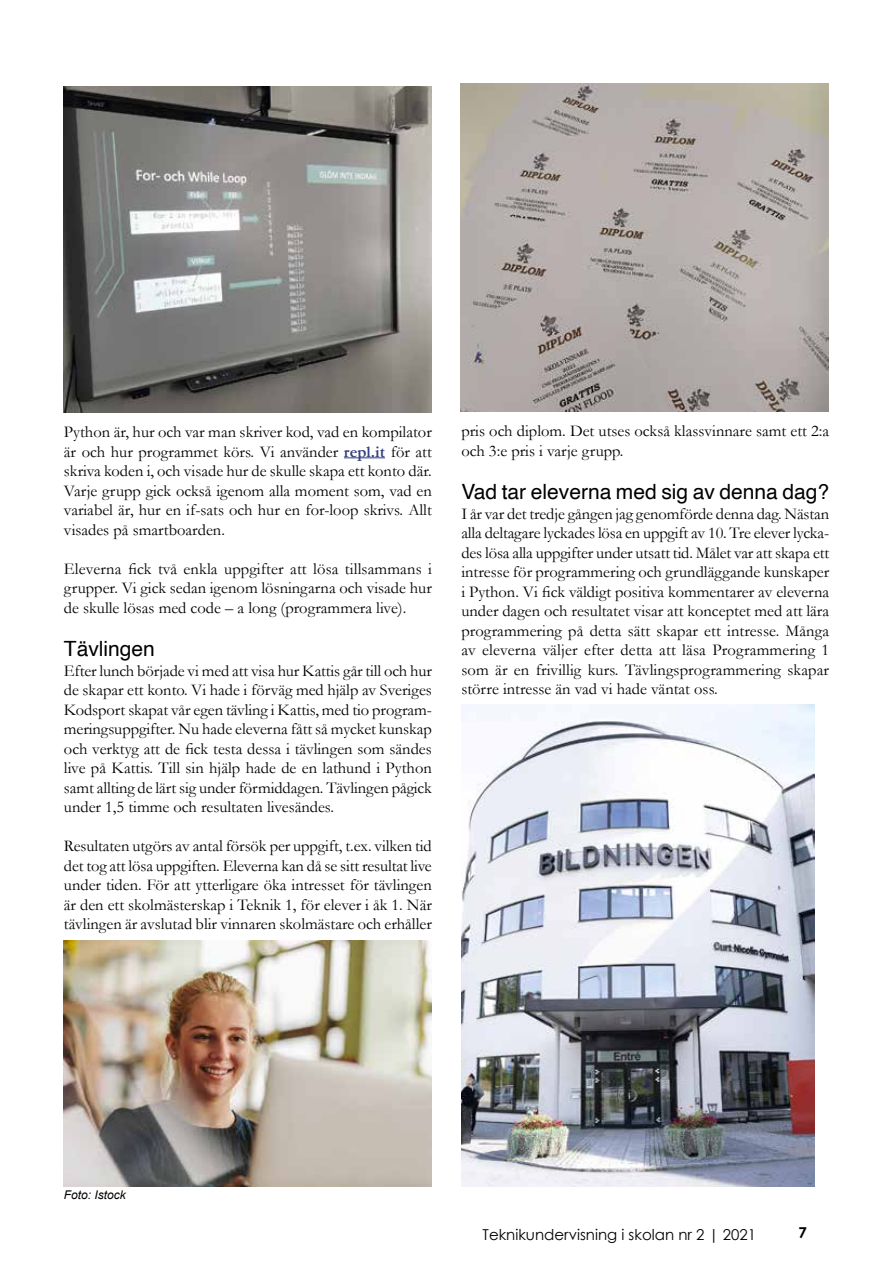
<style>
.page{position:relative;width:893px;height:1263px;background:#fff}
.page>*{position:absolute;margin:0;border:0;box-sizing:border-box;transform-origin:0 0}
.t1{font:21px "Helvetica";color:#000}
.t2{font:16.5px/19.5px "Garamond";color:#000;text-align:justify}
.t3{font:15px "Century Gothic";color:#000}
.t4{font:700 15px "Century Gothic";color:#000}
.t5{font:italic 12px "Arial";color:#000}
.s1{font-weight:700;color:#333f7f}
</style>
<div class="page">
<img style="left:64px;top:86px;width:368px;height:326px">
<img style="left:460px;top:84px;width:368px;height:327px">
<hr style="left:344px;top:457px;width:41px;height:1px;background:#333f7f">
<img style="left:461px;top:705px;width:353px;height:481px">
<img style="left:64px;top:941px;width:368px;height:245px">
<p class="t2" style="left:64px;top:422px;width:369px">Python är, hur och var man skriver kod, vad en kompilator är och hur programmet körs. Vi använder <span class="s1">repl.it</span> för att skriva koden i, och visade hur de skulle skapa ett konto där.<br>Varje grupp gick också igenom alla moment som, vad en variabel är, hur en if-sats och hur en for-loop skrivs. Allt visades på smartboarden.</p>
<p class="t2" style="left:64px;top:558px;width:369px">Eleverna fick två enkla uppgifter att lösa tillsammans i grupper. Vi gick sedan igenom lösningarna och visade hur de skulle lösas med code – a long (programmera live).</p>
<p class="t1" style="left:64px;top:632px;width:93px">Tävlingen</p>
<p class="t2" style="left:64px;top:660px;width:369px">Efter lunch började vi med att visa hur Kattis går till och hur de skapar ett konto. Vi hade i förväg med hjälp av Sveriges Kodsport skapat vår egen tävling i Kattis, med tio program&shy;meringsuppgifter. Nu hade eleverna fått så mycket kunskap och verktyg att de fick testa dessa i tävlingen som sändes live på Kattis. Till sin hjälp hade de en lathund i Python samt allting de lärt sig under förmiddagen. Tävlingen pågick under 1,5 timme och resultaten livesändes.</p>
<p class="t2" style="left:64px;top:836px;width:369px">Resultaten utgörs av antal försök per uppgift, t.ex. vilken tid det tog att lösa uppgiften. Eleverna kan då se sitt resultat live under tiden. För att ytterligare öka intresset för tävlingen är den ett skolmästerskap i Teknik 1, för elever i åk 1. När tävlingen är avslutad blir vinnaren skolmästare och erhåller</p>
<p class="t2" style="left:461px;top:421px;width:369px">pris och diplom. Det utses också klassvinnare samt ett 2:a och 3:e pris i varje grupp.</p>
<p class="t1" style="left:461px;top:476px;width:369px">Vad tar eleverna med sig av denna dag?</p>
<p class="t2" style="left:461px;top:503px;width:369px">I år var det tredje gången jag genomförde denna dag. Nästan alla deltagare lyckades lösa en uppgift av 10. Tre elever lycka&shy;des lösa alla uppgifter under utsatt tid. Målet var att skapa ett intresse för programmering och grundläggande kunskaper i Python. Vi fick väldigt positiva kommentarer av eleverna under dagen och resultatet visar att konceptet med att lära programmering på detta sätt skapar ett intresse. Många av eleverna väljer efter detta att läsa Programmering 1 som är en frivillig kurs. Tävlingsprogrammering skapar större intresse än vad vi hade väntat oss.</p>
<p class="t5" style="left:64px;top:1187px;width:64px">Foto: Istock</p>
<p class="t3" style="left:483px;top:1224px;width:275px">Teknikundervisning i skolan nr 2 | 2021</p>
<p class="t4" style="left:798px;top:1221px;width:10px">7</p>
</div>
